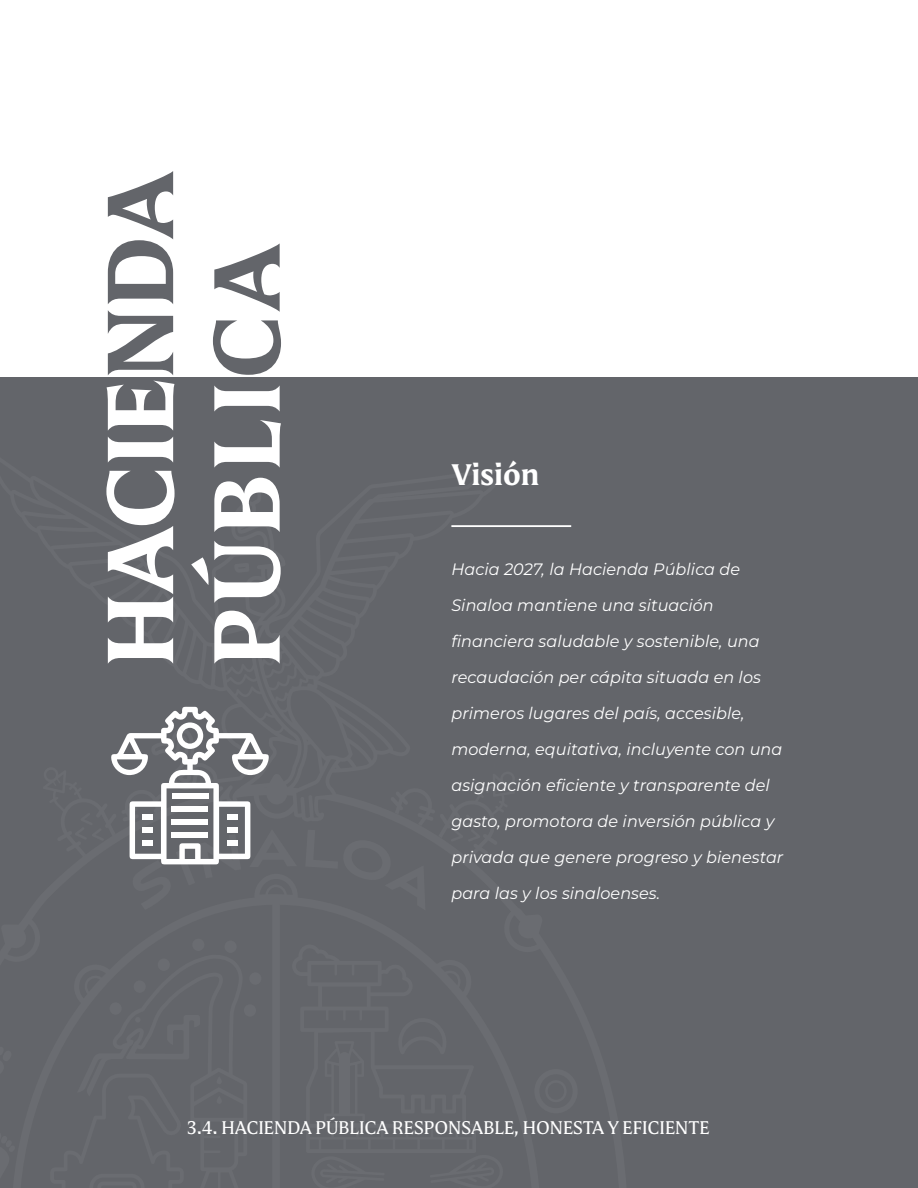
<style>
.page{position:relative;width:918px;height:1188px;background:#fff}
.page>*{position:absolute;margin:0;border:0;box-sizing:border-box;transform-origin:0 0}
.t1{font:700 94.5px/106.5px "Mestiza";color:#fff}
.t2{font:700 30px "Mestiza";color:#fff}
.t3{font:18.75px "Mestiza";color:#fff}
.t4{font:italic 16.5px/36px "Montserrat";letter-spacing:.005em;color:#fff}
.s1{color:#63656a}
</style>
<div class="page">
<div style="left:0;top:378px;width:918px;height:810px;background:#63656a"></div>
<hr style="left:451px;top:525px;width:120px;height:2px;background:#fff">
<svg style="left:111px;top:707px;width:158px;height:158px"></svg>
<h1 class="t1" style="left:87px;top:667px;width:497px;rotate:-90deg">HACIE<span class="s1">NDA<br></span>PÚBLI<span class="s1">CA</span></h1>
<h2 class="t2" style="left:451px;top:457px;width:90px">Visión</h2>
<p class="t4" style="left:451px;top:552px;width:333px">Hacia 2027, la Hacienda Pública de Sinaloa mantiene una situación financiera saludable y sostenible, una recaudación per cápita situada en los primeros lugares del país, accesible, moderna, equitativa, incluyente con una asignación eficiente y transparente del gasto, promotora de inversión pública y privada que genere progreso y bienestar para las y los sinaloenses.</p>
<p class="t3" style="left:187px;top:1117px;width:524px">3.4. HACIENDA PÚBLICA RESPONSABLE, HONESTA Y EFICIENTE</p>
</div>
